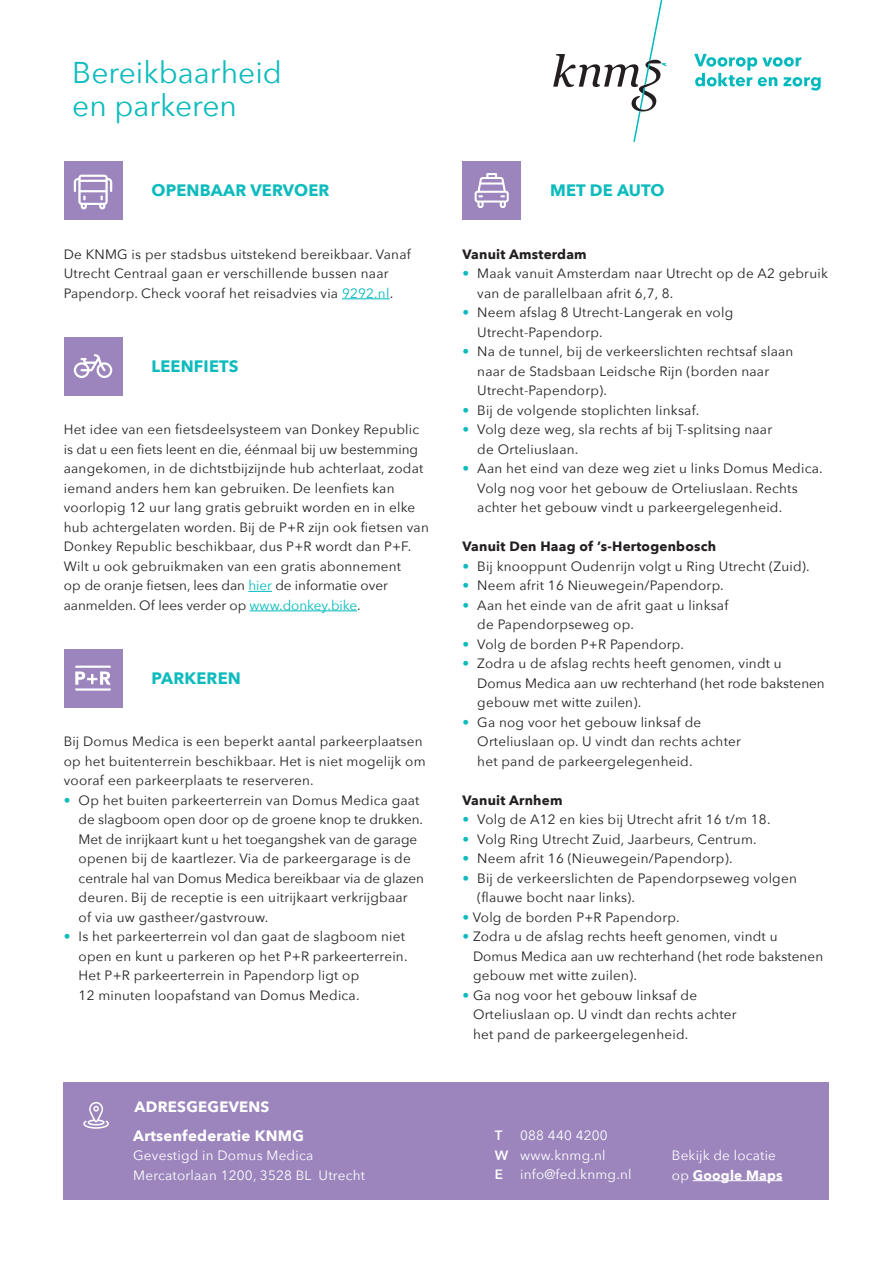
<style>
.page{position:relative;width:893px;height:1263px;background:#fff}
.page>*{position:absolute;margin:0;border:0;box-sizing:border-box;transform-origin:0 0}
.t1{font:30px/33px "Avenir Next";color:#0dbbbd}
.t2{font:700 16.5px "Avenir Next";letter-spacing:.01em;color:#0dbbbd}
.t3{font:700 15px "Avenir Next";letter-spacing:.015em;color:#fff}
.t4{font:13.5px/19.5px "Avenir Next";letter-spacing:.015em;color:#231f20}
.t5{font:13.5px/19.5px "Avenir Next";letter-spacing:.015em;color:#fff}
.t6{font:700 13.5px "Avenir Next";letter-spacing:.015em;color:#231f20}
.t7{font:600 13.5px "Avenir Next";color:#fff}
.s1{color:#00b9bd}
.s2{color:#0dbbbd}
.s3{font-weight:600}
.s4{font-weight:700}
</style>
<div class="page">
<div style="left:64px;top:1082px;width:765px;height:117px;background:#9c85bd"></div>
<hr style="left:342px;top:298px;width:48px;height:1px;background:#00b9bd">
<svg style="left:248px;top:591px;width:24px;height:1px"></svg>
<hr style="left:250px;top:610px;width:107px;height:1px;background:#00b9bd">
<div style="left:64px;top:161px;width:58px;height:59px;background:#9c85bd"></div>
<div style="left:64px;top:337px;width:58px;height:58px;background:#9c85bd"></div>
<svg style="left:74px;top:354px;width:38px;height:24px"></svg>
<svg style="left:74px;top:175px;width:38px;height:34px"></svg>
<div style="left:462px;top:161px;width:59px;height:59px;background:#9c85bd"></div>
<svg style="left:475px;top:173px;width:34px;height:35px"></svg>
<svg style="left:83px;top:1102px;width:26px;height:27px"></svg>
<div style="left:64px;top:649px;width:58px;height:58px;background:#9c85bd"></div>
<svg style="left:75px;top:666px;width:36px;height:25px"></svg>
<svg style="left:694px;top:54px;width:127px;height:37px"></svg>
<svg style="left:553px;top:0;width:114px;height:142px"></svg>
<hr style="left:693px;top:1180px;width:90px;height:1px;background:#fff">
<h1 class="t1" style="left:72px;top:55px;width:211px">Bereikbaarheid en parkeren</h1>
<p class="t2" style="left:152px;top:176px;width:179px">OPENBAAR VERVOER</p>
<p class="t4" style="left:64px;top:244px;width:348px">De KNMG is per stadsbus uitstekend bereikbaar. Vanaf<br>Utrecht Centraal gaan er verschillende bussen naar<br>Papendorp. Check vooraf het reisadvies via <span class="s1">9292.nl</span>.</p>
<p class="t2" style="left:152px;top:351px;width:89px">LEENFIETS</p>
<p class="t4" style="left:64px;top:419px;width:367px">Het idee van een fietsdeelsysteem van Donkey Republic is dat u een fiets leent en die, éénmaal bij uw bestemming aangekomen, in de dichtstbijzijnde hub achterlaat, zodat iemand anders hem kan gebruiken. De leenfiets kan voorlopig 12 uur lang gratis gebruikt worden en in elke hub achtergelaten worden. Bij de P+R zijn ook fietsen van Donkey Republic beschikbaar, dus P+R wordt dan P+F.<br>Wilt u ook gebruikmaken van een gratis abonnement<br>op de oranje fietsen, lees dan <span class="s1">hier</span> de informatie over aanmelden. Of lees verder op <span class="s1">www.donkey.bike</span>.</p>
<p class="t2" style="left:152px;top:663px;width:91px">PARKEREN</p>
<p class="t4" style="left:64px;top:731px;width:363px">Bij Domus Medica is een beperkt aantal parkeerplaatsen op het buitenterrein beschikbaar. Het is niet mogelijk om vooraf een parkeerplaats te reserveren.</p>
<p class="t4" style="left:79px;top:790px;width:347px;text-indent:-15px"><span class="s2">•</span> Op het buiten parkeerterrein van Domus Medica gaat de slagboom open door op de groene knop te drukken.<br>Met de inrijkaart kunt u het toegangshek van de garage openen bij de kaartlezer. Via de parkeergarage is de centrale hal van Domus Medica bereikbaar via de glazen deuren. Bij de receptie is een uitrijkaart verkrijgbaar<br>of via uw gastheer/gastvrouw.</p>
<p class="t4" style="left:79px;top:926px;width:330px;text-indent:-15px"><span class="s2">•</span> Is het parkeerterrein vol dan gaat de slagboom niet open en kunt u parkeren op het P+R parkeerterrein.<br>Het P+R parkeerterrein in Papendorp ligt op<br>12 minuten loopafstand van Domus Medica.</p>
<p class="t3" style="left:135px;top:1094px;width:136px">ADRESGEGEVENS</p>
<p class="t3" style="left:133px;top:1122px;width:172px">Artsenfederatie KNMG</p>
<p class="t5" style="left:133px;top:1145px;width:233px">Gevestigd in Domus Medica<br>Mercatorlaan 1200, 3528 BL Utrecht</p>
<p class="t2" style="left:550px;top:176px;width:116px">MET DE AUTO</p>
<p class="t6" style="left:462px;top:242px;width:126px">Vanuit Amsterdam</p>
<p class="t4" style="left:477px;top:263px;width:352px;text-indent:-15px"><span class="s2">•</span> Maak vanuit Amsterdam naar Utrecht op de A2 gebruik van de parallelbaan afrit 6,7, 8.</p>
<p class="t4" style="left:477px;top:302px;width:257px;text-indent:-15px"><span class="s2">•</span> Neem afslag 8 Utrecht-Langerak en volg<br>Utrecht-Papendorp.</p>
<p class="t4" style="left:477px;top:341px;width:318px;text-indent:-15px"><span class="s2">•</span> Na de tunnel, bij de verkeerslichten rechtsaf slaan naar de Stadsbaan Leidsche Rijn (borden naar<br>Utrecht-Papendorp).</p>
<p class="t4" style="left:462px;top:400px;width:238px"><span class="s2">•</span> Bij de volgende stoplichten linksaf.</p>
<p class="t4" style="left:477px;top:419px;width:296px;text-indent:-15px"><span class="s2">•</span> Volg deze weg, sla rechts af bij T-splitsing naar de Orteliuslaan.</p>
<p class="t4" style="left:477px;top:458px;width:347px;text-indent:-15px"><span class="s2">•</span> Aan het eind van deze weg ziet u links Domus Medica.<br>Volg nog voor het gebouw de Orteliuslaan. Rechts achter het gebouw vindt u parkeergelegenheid.</p>
<p class="t6" style="left:462px;top:535px;width:255px">Vanuit Den Haag of ’s-Hertogenbosch</p>
<p class="t4" style="left:462px;top:556px;width:349px"><span class="s2">•</span> Bij knooppunt Oudenrijn volgt u Ring Utrecht (Zuid).</p>
<p class="t4" style="left:462px;top:575px;width:263px"><span class="s2">•</span> Neem afrit 16 Nieuwegein/Papendorp.</p>
<p class="t4" style="left:477px;top:595px;width:253px;text-indent:-15px"><span class="s2">•</span> Aan het einde van de afrit gaat u linksaf de Papendorpseweg op.</p>
<p class="t4" style="left:462px;top:634px;width:223px"><span class="s2">•</span> Volg de borden P+R Papendorp.</p>
<p class="t4" style="left:477px;top:653px;width:349px;text-indent:-15px"><span class="s2">•</span> Zodra u de afslag rechts heeft genomen, vindt u<br>Domus Medica aan uw rechterhand (het rode bakstenen gebouw met witte zuilen).</p>
<p class="t4" style="left:477px;top:712px;width:265px;text-indent:-15px"><span class="s2">•</span> Ga nog voor het gebouw linksaf de<br>Orteliuslaan op. U vindt dan rechts achter het pand de parkeergelegenheid.</p>
<p class="t6" style="left:462px;top:788px;width:102px">Vanuit Arnhem</p>
<p class="t4" style="left:462px;top:809px;width:310px"><span class="s2">•</span> Volg de A12 en kies bij Utrecht afrit 16 t/m 18.</p>
<p class="t4" style="left:462px;top:829px;width:296px"><span class="s2">•</span> Volg Ring Utrecht Zuid, Jaarbeurs, Centrum.</p>
<p class="t4" style="left:462px;top:848px;width:272px"><span class="s2">•</span> Neem afrit 16 (Nieuwegein/Papendorp).</p>
<p class="t4" style="left:477px;top:868px;width:321px;text-indent:-15px"><span class="s2">•</span> Bij de verkeerslichten de Papendorpseweg volgen (flauwe bocht naar links).</p>
<p class="t4" style="left:462px;top:907px;width:219px"><span class="s2">•</span> Volg de borden P+R Papendorp.</p>
<p class="t4" style="left:473px;top:926px;width:352px;text-indent:-11px"><span class="s2">•</span> Zodra u de afslag rechts heeft genomen, vindt u<br>Domus Medica aan uw rechterhand (het rode bakstenen gebouw met witte zuilen).</p>
<p class="t4" style="left:473px;top:985px;width:265px;text-indent:-11px"><span class="s2">•</span> Ga nog voor het gebouw linksaf de<br>Orteliuslaan op. U vindt dan rechts achter het pand de parkeergelegenheid.</p>
<p class="t5" style="left:495px;top:1125px;width:115px;text-indent:26px">088 440 4200<br><span class="s3">W</span> www.knmg.nl<br><span class="s3">E</span></p>
<p class="t7" style="left:495px;top:1124px;width:9px">T</p>
<p class="t5" style="left:520px;top:1164px;width:113px">info@fed.knmg.nl</p>
<p class="t5" style="left:672px;top:1145px;width:112px">Bekijk de locatie op <span class="s4">Google Maps</span></p>
</div>
